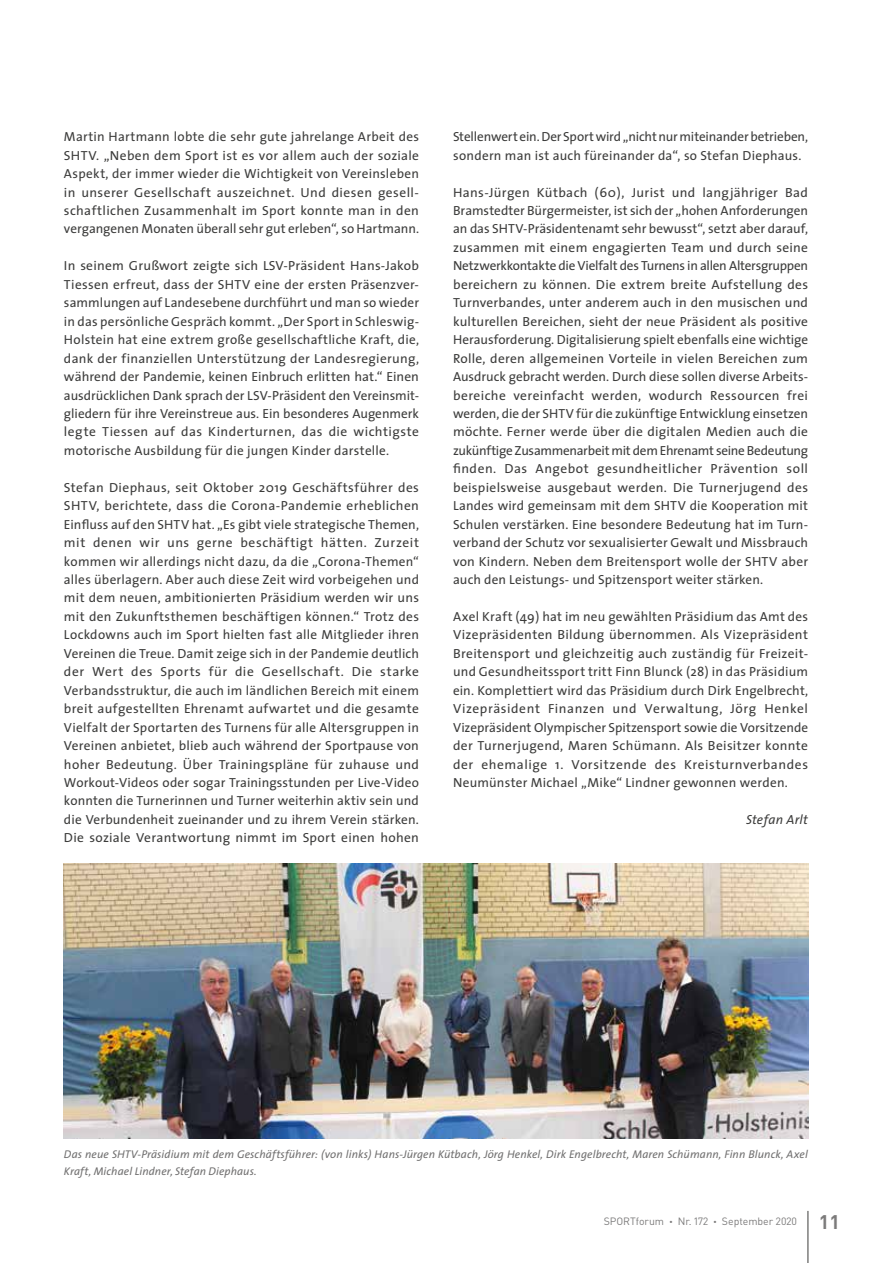
<style>
.page{position:relative;width:893px;height:1263px;background:#fff}
.page>*{position:absolute;margin:0;border:0;box-sizing:border-box;transform-origin:0 0}
.t1{font:13.2px/18.5px "The Sans";letter-spacing:.015em;color:#3c3c3b;text-align:justify}
.t2{font:italic 13.2px "The Sans";letter-spacing:.02em;color:#3c3c3b}
.t3{font:italic 11.25px/16.5px "The Sans";letter-spacing:.01em;color:#706f6f}
.t4{font:10.5px "DINOT";color:#7c7b7b}
.s1{font-weight:900}
.s2{font-weight:700;font-size:19.5px}
</style>
<div class="page">
<hr style="left:808px;top:1211px;width:1px;height:52px;background:#3c3c3b">
<img style="left:64px;top:863px;width:744px;height:275px">
<p class="t1" style="left:64px;top:127px;width:357px">Martin Hartmann lobte die sehr gute jahrelange Arbeit des SHTV. „Neben dem Sport ist es vor allem auch der soziale Aspekt, der immer wieder die Wichtigkeit von Vereinsleben in unserer Gesellschaft auszeichnet. Und diesen gesell&shy;schaftlichen Zusammenhalt im Sport konnte man in den vergangenen Monaten überall sehr gut erleben“, so Hartmann.</p>
<p class="t1" style="left:64px;top:256px;width:357px">In seinem Grußwort zeigte sich LSV-Präsident Hans-Jakob Tiessen erfreut, dass der SHTV eine der ersten Präsenzver&shy;sammlungen auf Landesebene durchführt und man so wieder in das persönliche Gespräch kommt. „Der Sport in Schleswig-Holstein hat eine extrem große gesellschaftliche Kraft, die, dank der finanziellen Unterstützung der Landesregierung, während der Pandemie, keinen Einbruch erlitten hat.“ Einen ausdrücklichen Dank sprach der LSV-Präsident den Vereinsmit&shy;gliedern für ihre Vereinstreue aus. Ein besonderes Augenmerk legte Tiessen auf das Kinderturnen, das die wichtigste motorische Ausbildung für die jungen Kinder darstelle.</p>
<p class="t1" style="left:64px;top:478px;width:357px">Stefan Diephaus, seit Oktober 2019 Geschäftsführer des SHTV, berichtete, dass die Corona-Pandemie erheblichen Einfluss auf den SHTV hat. „Es gibt viele strategische Themen, mit denen wir uns gerne beschäftigt hätten. Zurzeit kommen wir allerdings nicht dazu, da die „Corona-Themen“ alles überlagern. Aber auch diese Zeit wird vorbeigehen und mit dem neuen, ambitionierten Präsidium werden wir uns mit den Zukunftsthemen beschäftigen können.“ Trotz des Lockdowns auch im Sport hielten fast alle Mitglieder ihren Vereinen die Treue. Damit zeige sich in der Pandemie deutlich der Wert des Sports für die Gesellschaft. Die starke Verbandsstruktur, die auch im ländlichen Bereich mit einem breit aufgestellten Ehrenamt aufwartet und die gesamte Vielfalt der Sportarten des Turnens für alle Altersgruppen in Vereinen anbietet, blieb auch während der Sportpause von hoher Bedeutung. Über Trainingspläne für zuhause und Workout-Videos oder sogar Trainingsstunden per Live-Video konnten die Turnerinnen und Turner weiterhin aktiv sein und die Verbundenheit zueinander und zu ihrem Verein stärken.<br>Die soziale Verantwortung nimmt im Sport einen hohen</p>
<p class="t1" style="left:453px;top:127px;width:357px">Stellenwert ein. Der Sport wird „nicht nur miteinander betrieben, sondern man ist auch füreinander da“, so Stefan Diephaus.</p>
<p class="t1" style="left:453px;top:182px;width:357px">Hans-Jürgen Kütbach (60), Jurist und langjähriger Bad Bramstedter Bürgermeister, ist sich der „hohen Anforderungen an das SHTV-Präsidentenamt sehr bewusst“, setzt aber darauf, zusammen mit einem engagierten Team und durch seine Netzwerkkontakte die Vielfalt des Turnens in allen Altersgruppen bereichern zu können. Die extrem breite Aufstellung des Turnverbandes, unter anderem auch in den musischen und kulturellen Bereichen, sieht der neue Präsident als positive Herausforderung. Digitalisierung spielt ebenfalls eine wichtige Rolle, deren allgemeinen Vorteile in vielen Bereichen zum Ausdruck gebracht werden. Durch diese sollen diverse Arbeits&shy;bereiche vereinfacht werden, wodurch Ressourcen frei werden, die der SHTV für die zukünftige Entwicklung einsetzen möchte. Ferner werde über die digitalen Medien auch die zukünftige Zusammenarbeit mit dem Ehrenamt seine Bedeutung finden. Das Angebot gesundheitlicher Prävention soll beispielsweise ausgebaut werden. Die Turnerjugend des Landes wird gemeinsam mit dem SHTV die Kooperation mit Schulen verstärken. Eine besondere Bedeutung hat im Turn&shy;verband der Schutz vor sexualisierter Gewalt und Missbrauch von Kindern. Neben dem Breitensport wolle der SHTV aber auch den Leistungs- und Spitzensport weiter stärken.</p>
<p class="t1" style="left:453px;top:607px;width:357px">Axel Kraft (49) hat im neu gewählten Präsidium das Amt des Vizepräsidenten Bildung übernommen. Als Vizepräsident Breitensport und gleichzeitig auch zuständig für Freizeit&shy;und Gesundheitssport tritt Finn Blunck (28) in das Präsidium ein. Komplettiert wird das Präsidium durch Dirk Engelbrecht, Vizepräsident Finanzen und Verwaltung, Jörg Henkel Vizepräsident Olympischer Spitzensport sowie die Vorsitzende der Turnerjugend, Maren Schümann. Als Beisitzer konnte der ehemalige 1. Vorsitzende des Kreisturnverbandes Neumünster Michael „Mike“ Lindner gewonnen werden.</p>
<p class="t2" style="left:746px;top:808px;width:64px">Stefan Arlt</p>
<p class="t3" style="left:64px;top:1146px;width:745px">Das neue SHTV-Präsidium mit dem Geschäftsführer: (von links) Hans-Jürgen Kütbach, Jörg Henkel, Dirk Engelbrecht, Maren Schümann, Finn Blunck, Axel<br>Kraft, Michael Lindner, Stefan Diephaus.</p>
<p class="t4" style="left:604px;top:1214px;width:238px">SPORTforum <span class="s1">·</span> Nr. 172 <span class="s1">·</span> September 2020 <span class="s2">11</span></p>
</div>
